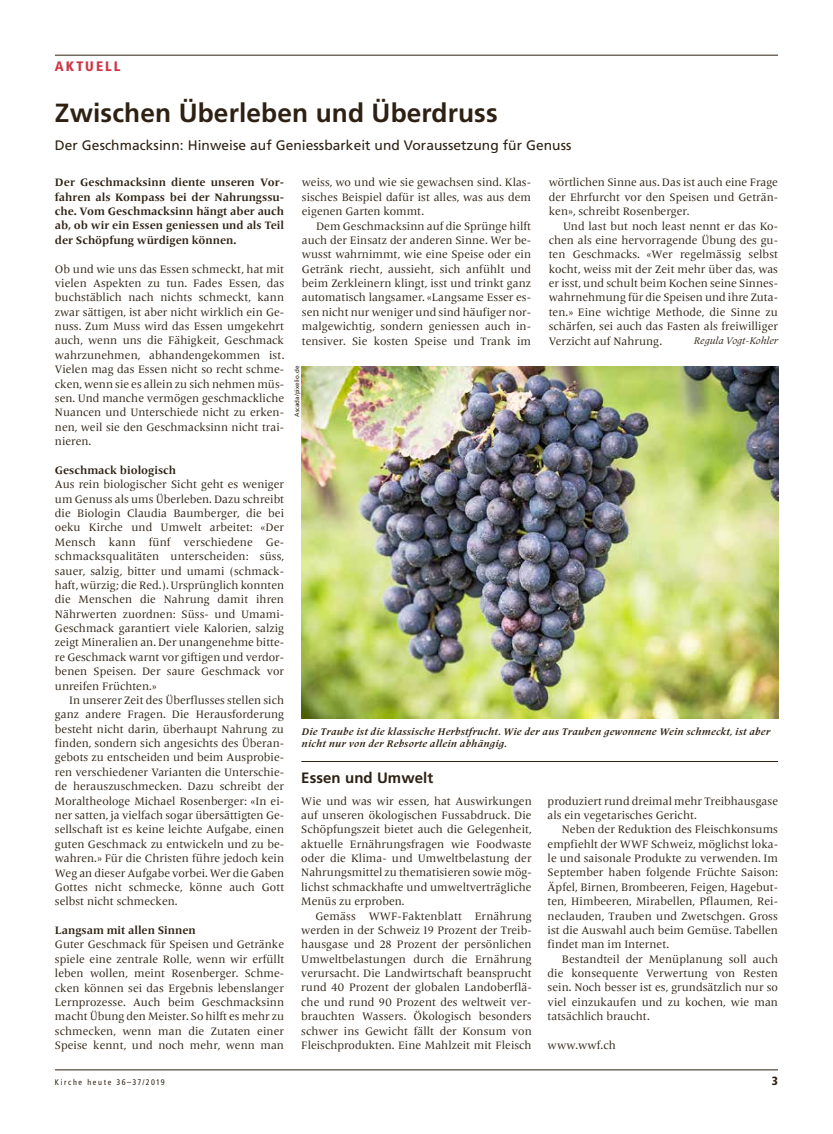
<style>
.page{position:relative;width:833px;height:1134px;background:#fff}
.page>*{position:absolute;margin:0;border:0;box-sizing:border-box;transform-origin:0 0}
.t1{font:700 26.25px "Frutiger";letter-spacing:.005em;color:#2e2113}
.t2{font:700 15px "Frutiger";letter-spacing:.005em;color:#2e2113}
.t3{font:13.75px "Frutiger";letter-spacing:.005em;color:#2e2113}
.t4{font:900 condensed 13.75px "Frutiger";letter-spacing:.15em;color:#cf3544}
.t5{font:900 condensed 11.88px "Frutiger";color:#2e2113}
.t6{font:11.25px/14.4px "Frutiger Serif LT Pro";letter-spacing:.005em;color:#2e2113;text-align:justify}
.t7{font:700 11.25px/14.4px "Frutiger Serif LT Pro";color:#2e2113;text-align:justify}
.t8{font:italic 700 10px/12.5px "Frutiger Serif LT Pro";letter-spacing:.025em;color:#2e2113}
.t9{font:italic 10px "Frutiger Serif LT Pro";color:#2e2113}
.t10{font:condensed 8.12px "Frutiger";letter-spacing:.2em;color:#2e2113}
.t11{font:6.25px "Frutiger";color:#2e2113}
</style>
<div class="page">
<hr style="left:55px;top:1070px;width:723px;height:1px;background:#2e2113">
<hr style="left:55px;top:55px;width:723px;height:1px;background:#2e2113">
<img style="left:302px;top:366px;width:476px;height:352px">
<hr style="left:301px;top:761px;width:477px;height:1px;background:#2e2113">
<p class="t4" style="left:55px;top:58px;width:67px">AKTUELL</p>
<h1 class="t1" style="left:55px;top:97px;width:444px">Zwischen Überleben und Überdruss</h1>
<p class="t3" style="left:55px;top:137px;width:518px">Der Geschmacksinn: Hinweise auf Geniessbarkeit und Voraussetzung für Genuss</p>
<p class="t7" style="left:55px;top:175px;width:231px">Der Geschmacksinn diente unseren Vor&shy;fahren als Kompass bei der Nahrungssu&shy;che. Vom Geschmacksinn hängt aber auch ab, ob wir ein Essen geniessen und als Teil der Schöpfung würdigen können.</p>
<p class="t6" style="left:55px;top:262px;width:231px">Ob und wie uns das Essen schmeckt, hat mit vielen Aspekten zu tun. Fades Essen, das buchstäblich nach nichts schmeckt, kann zwar sättigen, ist aber nicht wirklich ein Ge&shy;nuss. Zum Muss wird das Essen umgekehrt auch, wenn uns die Fähigkeit, Geschmack wahrzunehmen, abhandengekommen ist.<br>Vielen mag das Essen nicht so recht schme&shy;cken, wenn sie es allein zu sich nehmen müs&shy;sen. Und manche vermögen geschmackliche Nuancen und Unterschiede nicht zu erken&shy;nen, weil sie den Geschmacksinn nicht trai&shy;nieren.</p>
<p class="t7" style="left:55px;top:463px;width:123px">Geschmack biologisch</p>
<p class="t6" style="left:55px;top:477px;width:231px">Aus rein biologischer Sicht geht es weniger um Genuss als ums Überleben. Dazu schreibt die Biologin Claudia Baumberger, die bei oeku Kirche und Umwelt arbeitet: «Der Mensch kann fünf verschiedene Ge&shy;schmacksqualitäten unterscheiden: süss, sauer, salzig, bitter und umami (schmack&shy;haft, würzig; die Red.). Ursprünglich konnten die Menschen die Nahrung damit ihren Nährwerten zuordnen: Süss- und Umami-Geschmack garantiert viele Kalorien, salzig zeigt Mineralien an. Der unangenehme bitte&shy;re Geschmack warnt vor giftigen und verdor&shy;benen Speisen. Der saure Geschmack vor unreifen Früchten.»</p>
<p class="t6" style="left:55px;top:693px;width:231px;text-indent:14px">In unserer Zeit des Überflusses stellen sich ganz andere Fragen. Die Herausforderung besteht nicht darin, überhaupt Nahrung zu finden, sondern sich angesichts des Überan&shy;gebots zu entscheiden und beim Ausprobie&shy;ren verschiedener Varianten die Unterschie&shy;de herauszuschmecken. Dazu schreibt der Moraltheologe Michael Rosenberger: «In ei&shy;ner satten, ja vielfach sogar übersättigten Ge&shy;sellschaft ist es keine leichte Aufgabe, einen guten Geschmack zu entwickeln und zu be&shy;wahren.» Für die Christen führe jedoch kein Weg an dieser Aufgabe vorbei. Wer die Gaben Gottes nicht schmecke, könne auch Gott selbst nicht schmecken.</p>
<p class="t7" style="left:55px;top:923px;width:142px">Langsam mit allen Sinnen</p>
<p class="t6" style="left:55px;top:937px;width:231px">Guter Geschmack für Speisen und Getränke spiele eine zentrale Rolle, wenn wir erfüllt leben wollen, meint Rosenberger. Schme&shy;cken können sei das Ergebnis lebenslanger Lernprozesse. Auch beim Geschmacksinn macht Übung den Meister. So hilft es mehr zu schmecken, wenn man die Zutaten einer Speise kennt, und noch mehr, wenn man</p>
<p class="t6" style="left:302px;top:176px;width:231px">weiss, wo und wie sie gewachsen sind. Klas&shy;sisches Beispiel dafür ist alles, was aus dem eigenen Garten kommt.</p>
<p class="t6" style="left:302px;top:219px;width:231px;text-indent:14px">Dem Geschmacksinn auf die Sprünge hilft auch der Einsatz der anderen Sinne. Wer be&shy;wusst wahrnimmt, wie eine Speise oder ein Getränk riecht, aussieht, sich anfühlt und beim Zerkleinern klingt, isst und trinkt ganz automatisch langsamer. «Langsame Esser es&shy;sen nicht nur weniger und sind häufiger nor&shy;malgewichtig, sondern geniessen auch in&shy;tensiver. Sie kosten Speise und Trank im</p>
<p class="t6" style="left:549px;top:176px;width:231px">wörtlichen Sinne aus. Das ist auch eine Frage der Ehrfurcht vor den Speisen und Geträn&shy;ken», schreibt Rosenberger.</p>
<p class="t6" style="left:549px;top:219px;width:231px;text-indent:14px">Und last but noch least nennt er das Ko&shy;chen als eine hervorragende Übung des gu&shy;ten Geschmacks. «Wer regelmässig selbst kocht, weiss mit der Zeit mehr über das, was er isst, und schult beim Kochen seine Sinnes&shy;wahrnehmung für die Speisen und ihre Zuta&shy;ten.» Eine wichtige Methode, die Sinne zu schärfen, sei auch das Fasten als freiwilliger Verzicht auf Nahrung.</p>
<p class="t9" style="left:693px;top:335px;width:86px">Regula Vogt-Kohler</p>
<p class="t11" style="left:293px;top:417px;width:52px;rotate:-90deg">Ascada/pixelio.de</p>
<p class="t8" style="left:302px;top:725px;width:470px">Die Traube ist die klassische Herbstfrucht. Wie der aus Trauben gewonnene Wein schmeckt, ist aber nicht nur von der Rebsorte allein abhängig.</p>
<h2 class="t2" style="left:301px;top:769px;width:133px">Essen und Umwelt</h2>
<p class="t6" style="left:301px;top:794px;width:232px">Wie und was wir essen, hat Auswirkungen auf unseren ökologischen Fussabdruck. Die Schöpfungszeit bietet auch die Gelegenheit, aktuelle Ernährungsfragen wie Foodwaste oder die Klima- und Umweltbelastung der Nahrungsmittel zu thematisieren sowie mög&shy;lichst schmackhafte und umweltverträgliche Menüs zu erproben.</p>
<p class="t6" style="left:301px;top:909px;width:232px;text-align:left;text-indent:14px">Gemäss WWF-Faktenblatt Ernährung werden in der Schweiz 19 Prozent der Treib&shy;hausgase und 28 Prozent der persönlichen Umweltbelastungen durch die Ernährung verursacht. Die Landwirtschaft beansprucht rund 40 Prozent der globalen Landoberflä&shy;che und rund 90 Prozent des weltweit ver&shy;brauchten Wassers. Ökologisch besonders schwer ins Gewicht fällt der Konsum von Fleischprodukten. Eine Mahlzeit mit Fleisch</p>
<p class="t6" style="left:547px;top:794px;width:232px">produziert rund dreimal mehr Treibhausgase als ein vegetarisches Gericht.</p>
<p class="t6" style="left:547px;top:822px;width:232px;text-indent:14px">Neben der Reduktion des Fleischkonsums empfiehlt der WWF Schweiz, möglichst loka&shy;le und saisonale Produkte zu verwenden. Im September haben folgende Früchte Saison:<br>Äpfel, Birnen, Brombeeren, Feigen, Hagebut&shy;ten, Himbeeren, Mirabellen, Pflaumen, Rei&shy;neclauden, Trauben und Zwetschgen. Gross ist die Auswahl auch beim Gemüse. Tabellen findet man im Internet.</p>
<p class="t6" style="left:547px;top:952px;width:232px;text-indent:14px">Bestandteil der Menüplanung soll auch die konsequente Verwertung von Resten sein. Noch besser ist es, grundsätzlich nur so viel einzukaufen und zu kochen, wie man tatsächlich braucht.</p>
<p class="t6" style="left:547px;top:1038px;width:70px">www.wwf.ch</p>
<p class="t10" style="left:55px;top:1077px;width:111px">Kirche heute 36–37/2019</p>
<p class="t5" style="left:772px;top:1074px;width:8px">3</p>
</div>
